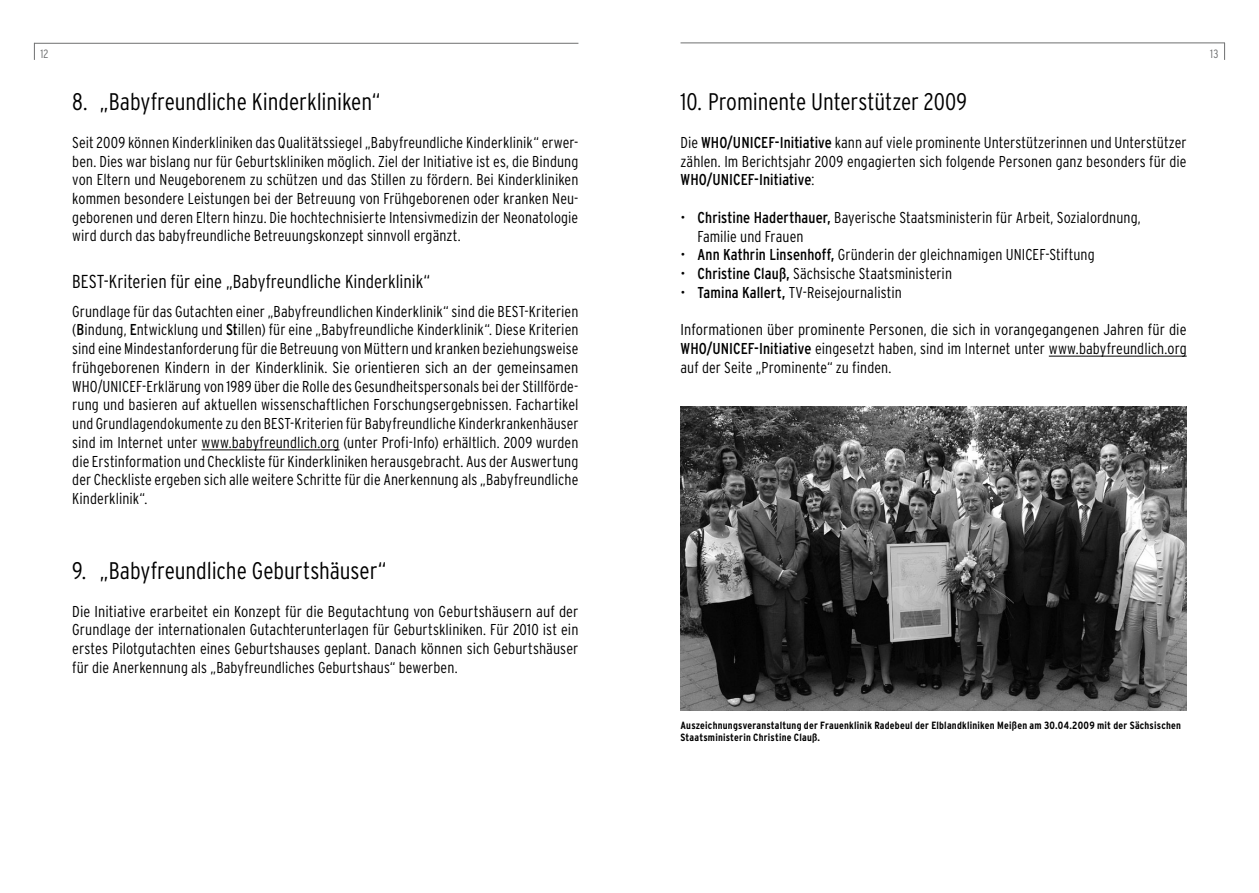
<style>
.page{position:relative;width:1259px;height:893px;background:#fff}
.page>*{position:absolute;margin:0;border:0;box-sizing:border-box;transform-origin:0 0}
.t1{font:300 condensed 24px "Interstate";letter-spacing:-.005em;color:#000}
.t2{font:300 condensed 18.75px "Interstate";letter-spacing:-.005em;color:#000}
.t3{font:300 condensed 15.75px/18.8px "Interstate";letter-spacing:.005em;color:#000;text-align:justify}
.t4{font:300 condensed 12px "Interstate";color:#6e6f70}
.t5{font:700 condensed 10.5px/12px "Interstate";letter-spacing:.02em;color:#000}
.s1{font-weight:400}
</style>
<div class="page">
<hr style="left:34px;top:43px;width:544px;height:1px;background:#6e6f70">
<svg style="left:34px;top:44px;width:1px;height:16px"></svg>
<hr style="left:680px;top:43px;width:545px;height:1px;background:#6e6f70">
<svg style="left:1224px;top:44px;width:1px;height:16px"></svg>
<hr style="left:202px;top:450px;width:137px;height:1px;background:#000">
<hr style="left:1048px;top:356px;width:138px;height:1px;background:#000">
<img style="left:680px;top:407px;width:506px;height:303px">
<p class="t4" style="left:40px;top:47px;width:10px">12</p>
<p class="t4" style="left:1210px;top:47px;width:10px">13</p>
<h1 class="t1" style="left:72px;top:88px;width:310px">8. „Babyfreundliche Kinderkliniken“</h1>
<p class="t3" style="left:72px;top:133px;width:507px">Seit 2009 können Kinderkliniken das Qualitätssiegel „Babyfreundliche Kinderklinik“ erwer&shy;ben. Dies war bislang nur für Geburtskliniken möglich. Ziel der Initiative ist es, die Bindung von Eltern und Neugeborenem zu schützen und das Stillen zu fördern. Bei Kinderkliniken kommen besondere Leistungen bei der Betreuung von Frühgeborenen oder kranken Neu&shy;geborenen und deren Eltern hinzu. Die hochtechnisierte Intensivmedizin der Neonatologie wird durch das babyfreundliche Betreuungskonzept sinnvoll ergänzt.</p>
<p class="t2" style="left:72px;top:271px;width:359px">BEST-Kriterien für eine „Babyfreundliche Kinderklinik“</p>
<p class="t3" style="left:72px;top:301px;width:508px">Grundlage für das Gutachten einer „Babyfreundlichen Kinderklinik“ sind die BEST-Kriterien (<span class="s1">B</span>indung, <span class="s1">E</span>ntwicklung und <span class="s1">St</span>illen) für eine „Babyfreundliche Kinderklinik“. Diese Kriterien sind eine Mindestanforderung für die Betreuung von Müttern und kranken beziehungsweise frühgeborenen Kindern in der Kinderklinik. Sie orientieren sich an der gemeinsamen WHO/UNICEF-Erklärung von 1989 über die Rolle des Gesundheitspersonals bei der Stillförde&shy;rung und basieren auf aktuellen wissenschaftlichen Forschungsergebnissen. Fachartikel und Grundlagendokumente zu den BEST-Kriterien für Babyfreundliche Kinderkrankenhäuser sind im Internet unter www.babyfreundlich.org (unter Profi-Info) erhältlich. 2009 wurden die Erstinformation und Checkliste für Kinderkliniken herausgebracht. Aus der Auswertung der Checkliste ergeben sich alle weitere Schritte für die Anerkennung als „Babyfreundliche Kinderklinik“.</p>
<h1 class="t1" style="left:680px;top:88px;width:288px">10. Prominente Unterstützer 2009</h1>
<p class="t3" style="left:680px;top:133px;width:507px">Die <span class="s1">WHO/UNICEF-Initiative</span> kann auf viele prominente Unterstützerinnen und Unterstützer zählen. Im Berichtsjahr 2009 engagierten sich folgende Personen ganz besonders für die <span class="s1">WHO/UNICEF-Initiative</span>:</p>
<p class="t3" style="left:697px;top:208px;width:445px;text-indent:-17px">• <span class="s1">Christine Haderthauer,</span> Bayerische Staatsministerin für Arbeit, Sozialordnung,<br>Familie und Frauen</p>
<p class="t3" style="left:680px;top:245px;width:416px">• <span class="s1">Ann Kathrin Linsenhoff,</span> Gründerin der gleichnamigen UNICEF-Stiftung</p>
<p class="t3" style="left:680px;top:264px;width:273px">• <span class="s1">Christine Clauß,</span> Sächsische Staatsministerin</p>
<p class="t3" style="left:680px;top:283px;width:223px">• <span class="s1">Tamina Kallert,</span> TV-Reisejournalistin</p>
<p class="t3" style="left:680px;top:320px;width:508px">Informationen über prominente Personen, die sich in vorangegangenen Jahren für die <span class="s1">WHO/UNICEF-Initiative</span> eingesetzt haben, sind im Internet unter www.babyfreundlich.org auf der Seite „Prominente“ zu finden.</p>
<h1 class="t1" style="left:72px;top:557px;width:315px">9. „Babyfreundliche Geburtshäuser“</h1>
<p class="t3" style="left:72px;top:601px;width:508px">Die Initiative erarbeitet ein Konzept für die Begutachtung von Geburtshäusern auf der Grundlage der internationalen Gutachterunterlagen für Geburtskliniken. Für 2010 ist ein erstes Pilotgutachten eines Geburtshauses geplant. Danach können sich Geburtshäuser für die Anerkennung als „Babyfreundliches Geburtshaus“ bewerben.</p>
<p class="t5" style="left:680px;top:719px;width:502px">Auszeichnungsveranstaltung der Frauenklinik Radebeul der Elblandkliniken Meißen am 30.04.2009 mit der Sächsischen<br>Staatsministerin Christine Clauß.</p>
</div>
